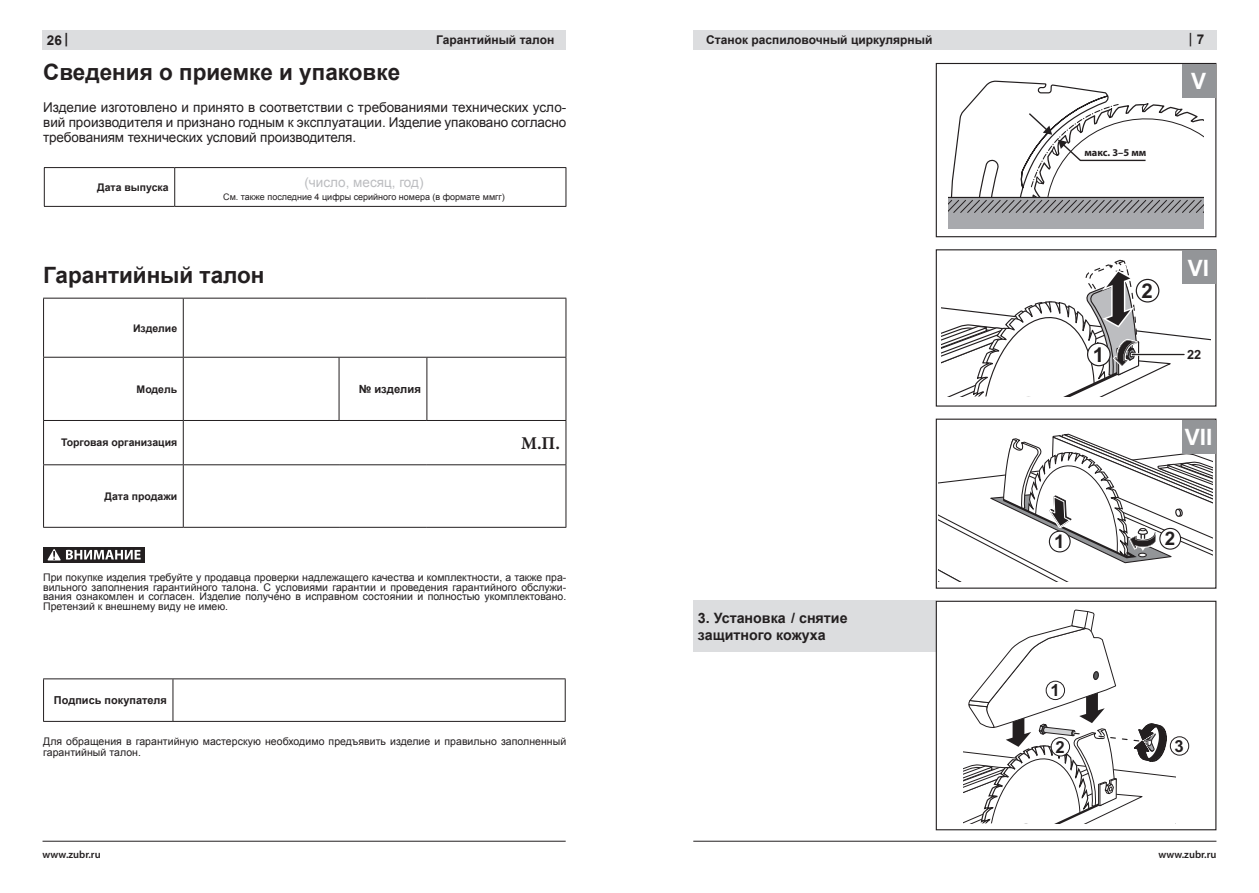
<style>
.page{position:relative;width:1259px;height:893px;background:#fff}
.page>*{position:absolute;margin:0;border:0;box-sizing:border-box;transform-origin:0 0}
.t1{font:700 22.5px "Arial";color:#231f20}
.t2{font:700 22.5px "Arial";color:#fff}
.t3{font:700 20.4px "Arial";color:#231f20}
.t4{font:700 18.75px "Arial";color:#231f20}
.t5{font:700 18px "Minion Pro";color:#231f20}
.t6{font:700 16.65px "Arial";color:#231f20}
.t7{font:700 14.25px/16.5px "Arial";color:#231f20}
.t8{font:13.5px/15px "Arial";letter-spacing:-.01em;color:#231f20;text-align:justify}
.t9{font:13.5px "Arial";color:#bcbdc0}
.t10{font:700 13.5px "Arial";color:#231f20}
.t11{font:600 13.5px "Myriad Pro";color:#231f20}
.t12{font:700 12.75px "Arial";color:#231f20}
.t13{font:700 12px "Arial";color:#231f20}
.t14{font:700 11.25px "Arial";color:#231f20}
.t15{font:700 10.95px "Arial";color:#231f20}
.t16{font:10.5px/9.8px "Arial";letter-spacing:.005em;color:#231f20;text-align:justify}
.t17{font:700 10.5px "Arial";color:#231f20}
.t18{font:600 10.5px "Myriad Pro";color:#231f20}
.t19{font:700 10.35px "Myriad Pro";color:#231f20}
.t20{font:9px "Arial";color:#231f20}
.s1{font-family:"Myriad Pro"}
.s2{font-family:"Arial";font-weight:700}
</style>
<div class="page">
<div style="left:43px;top:30px;width:523px;height:20px;background:#dcdddf"></div>
<hr style="left:43px;top:841px;width:523px;height:1px;background:#231f20">
<hr style="left:44px;top:167px;width:131px;height:1px;background:#231f20">
<hr style="left:44px;top:168px;width:1px;height:38px;background:#231f20">
<hr style="left:175px;top:167px;width:391px;height:1px;background:#231f20">
<hr style="left:174px;top:168px;width:1px;height:38px;background:#231f20">
<hr style="left:565px;top:168px;width:1px;height:38px;background:#231f20">
<hr style="left:44px;top:206px;width:131px;height:1px;background:#231f20">
<hr style="left:175px;top:206px;width:391px;height:1px;background:#231f20">
<hr style="left:43px;top:298px;width:140px;height:1px;background:#231f20">
<hr style="left:43px;top:299px;width:1px;height:58px;background:#231f20">
<hr style="left:183px;top:298px;width:156px;height:1px;background:#231f20">
<hr style="left:183px;top:299px;width:1px;height:58px;background:#231f20">
<hr style="left:339px;top:298px;width:88px;height:1px;background:#231f20">
<hr style="left:427px;top:298px;width:139px;height:1px;background:#231f20">
<hr style="left:565px;top:299px;width:1px;height:58px;background:#231f20">
<hr style="left:43px;top:357px;width:140px;height:1px;background:#231f20">
<hr style="left:43px;top:358px;width:1px;height:62px;background:#231f20">
<hr style="left:183px;top:357px;width:156px;height:1px;background:#231f20">
<hr style="left:183px;top:358px;width:1px;height:62px;background:#231f20">
<hr style="left:339px;top:357px;width:88px;height:1px;background:#231f20">
<hr style="left:339px;top:358px;width:1px;height:62px;background:#231f20">
<hr style="left:427px;top:357px;width:139px;height:1px;background:#231f20">
<hr style="left:426px;top:358px;width:1px;height:62px;background:#231f20">
<hr style="left:565px;top:358px;width:1px;height:62px;background:#231f20">
<hr style="left:43px;top:420px;width:140px;height:1px;background:#231f20">
<hr style="left:43px;top:421px;width:1px;height:43px;background:#231f20">
<hr style="left:183px;top:420px;width:156px;height:1px;background:#231f20">
<hr style="left:183px;top:421px;width:1px;height:43px;background:#231f20">
<hr style="left:339px;top:420px;width:88px;height:1px;background:#231f20">
<hr style="left:427px;top:420px;width:139px;height:1px;background:#231f20">
<hr style="left:565px;top:421px;width:1px;height:43px;background:#231f20">
<hr style="left:43px;top:464px;width:140px;height:1px;background:#231f20">
<hr style="left:43px;top:465px;width:1px;height:62px;background:#231f20">
<hr style="left:183px;top:464px;width:156px;height:1px;background:#231f20">
<hr style="left:183px;top:465px;width:1px;height:62px;background:#231f20">
<hr style="left:339px;top:464px;width:88px;height:1px;background:#231f20">
<hr style="left:427px;top:464px;width:139px;height:1px;background:#231f20">
<hr style="left:565px;top:465px;width:1px;height:62px;background:#231f20">
<hr style="left:43px;top:527px;width:140px;height:1px;background:#231f20">
<hr style="left:183px;top:527px;width:156px;height:1px;background:#231f20">
<hr style="left:339px;top:527px;width:88px;height:1px;background:#231f20">
<hr style="left:427px;top:527px;width:139px;height:1px;background:#231f20">
<div style="left:43px;top:547px;width:102px;height:15px;background:#231f20"></div>
<svg style="left:47px;top:549px;width:94px;height:11px"></svg>
<hr style="left:43px;top:678px;width:130px;height:1px;background:#231f20">
<hr style="left:43px;top:679px;width:1px;height:42px;background:#231f20">
<hr style="left:173px;top:678px;width:392px;height:1px;background:#231f20">
<hr style="left:173px;top:679px;width:1px;height:42px;background:#231f20">
<hr style="left:565px;top:679px;width:1px;height:42px;background:#231f20">
<hr style="left:43px;top:721px;width:130px;height:1px;background:#231f20">
<hr style="left:173px;top:721px;width:392px;height:1px;background:#231f20">
<div style="left:693px;top:30px;width:523px;height:20px;background:#dcdddf"></div>
<hr style="left:693px;top:841px;width:523px;height:1px;background:#231f20">
<svg style="left:948px;top:80px;width:255px;height:148px"></svg>
<div style="left:935px;top:63px;width:281px;height:174px;border:1px solid #231f20"></div>
<svg style="left:941px;top:259px;width:269px;height:137px"></svg>
<hr style="left:1132px;top:353px;width:52px;height:3px;background:#fff">
<hr style="left:1132px;top:354px;width:52px;height:1px;background:#231f20">
<svg style="left:938px;top:433px;width:274px;height:148px"></svg>
<div style="left:935px;top:419px;width:281px;height:170px;border:1px solid #231f20"></div>
<div style="left:694px;top:601px;width:242px;height:51px;background:#dcdddf"></div>
<div style="left:1169px;top:736px;width:20px;height:20px;border:1px solid #231f20;border-radius:50%"></div>
<svg style="left:963px;top:610px;width:212px;height:213px"></svg>
<div style="left:935px;top:601px;width:281px;height:229px;border:1px solid #231f20"></div>
<div style="left:1181px;top:64px;width:34px;height:34px;background:#939598"></div>
<div style="left:1181px;top:250px;width:34px;height:34px;background:#939598"></div>
<div style="left:1181px;top:420px;width:34px;height:33px;background:#939598"></div>
<p class="t10" style="left:47px;top:31px;width:23px">26 <span class="s1">|</span></p>
<h1 class="t1" style="left:43px;top:57px;width:358px">Сведения о приемке и упаковке</h1>
<p class="t8" style="left:43px;top:100px;width:524px">Изделие изготовлено и принято в соответствии с требованиями технических усло&shy;вий производителя и признано годным к эксплуатации. Изделие упаковано согласно требованиям технических условий производителя.</p>
<p class="t17" style="left:97px;top:180px;width:73px">Дата выпуска</p>
<p class="t9" style="left:304px;top:173px;width:121px">(число, месяц, год)</p>
<p class="t20" style="left:223px;top:191px;width:283px">См. также последние 4 цифры серийного номера (в формате ммгг)</p>
<p class="t13" style="left:436px;top:32px;width:120px">Гарантийный талон</p>
<h1 class="t1" style="left:43px;top:260px;width:223px">Гарантийный талон</h1>
<p class="t17" style="left:133px;top:321px;width:46px">Изделие</p>
<p class="t17" style="left:137px;top:382px;width:42px">Модель</p>
<p class="t14" style="left:359px;top:381px;width:64px">№ изделия</p>
<p class="t17" style="left:61px;top:436px;width:118px">Торговая организация</p>
<h3 class="t5" style="left:521px;top:431px;width:40px">М.П.</h3>
<p class="t17" style="left:105px;top:489px;width:74px">Дата продажи</p>
<p class="t16" style="left:43px;top:572px;width:524px">При покупке изделия требуйте у продавца проверки надлежащего качества и комплектности, а также пра&shy;вильного заполнения гарантийного талона. С условиями гарантии и проведения гарантийного обслужи&shy;вания ознакомлен и согласен. Изделие получено в исправном состоянии и полностью укомплектовано.<br>Претензий к внешнему виду не имею.</p>
<p class="t15" style="left:54px;top:693px;width:114px">Подпись покупателя</p>
<p class="t16" style="left:43px;top:736px;width:524px;line-height:10.5px">Для обращения в гарантийную мастерскую необходимо предъявить изделие и правильно заполненный гарантийный талон.</p>
<p class="t18" style="left:43px;top:847px;width:60px">www.zubr.ru</p>
<p class="t13" style="left:706px;top:32px;width:228px">Станок распиловочный циркулярный</p>
<p class="t11" style="left:1189px;top:30px;width:17px">| <span class="s2">7</span></p>
<h3 class="t7" style="left:698px;top:610px;width:151px">3. Установка / снятие защитного кожуха</h3>
<p class="t19" style="left:1084px;top:146px;width:63px">макс. 3–5 мм</p>
<h1 class="t2" style="left:1191px;top:66px;width:17px">V</h1>
<h2 class="t3" style="left:1092px;top:343px;width:13px">1</h2>
<h2 class="t3" style="left:1141px;top:279px;width:13px">2</h2>
<h1 class="t2" style="left:1187px;top:253px;width:23px">VI</h1>
<p class="t12" style="left:1187px;top:347px;width:16px">22</p>
<h1 class="t2" style="left:1184px;top:422px;width:29px">VII</h1>
<h3 class="t4" style="left:1054px;top:531px;width:12px">1</h3>
<h3 class="t4" style="left:1164px;top:528px;width:12px">2</h3>
<h3 class="t6" style="left:1050px;top:681px;width:11px">1</h3>
<h3 class="t6" style="left:1055px;top:737px;width:11px">2</h3>
<h3 class="t6" style="left:1174px;top:736px;width:11px">3</h3>
<p class="t18" style="left:1158px;top:847px;width:60px">www.zubr.ru</p>
</div>
